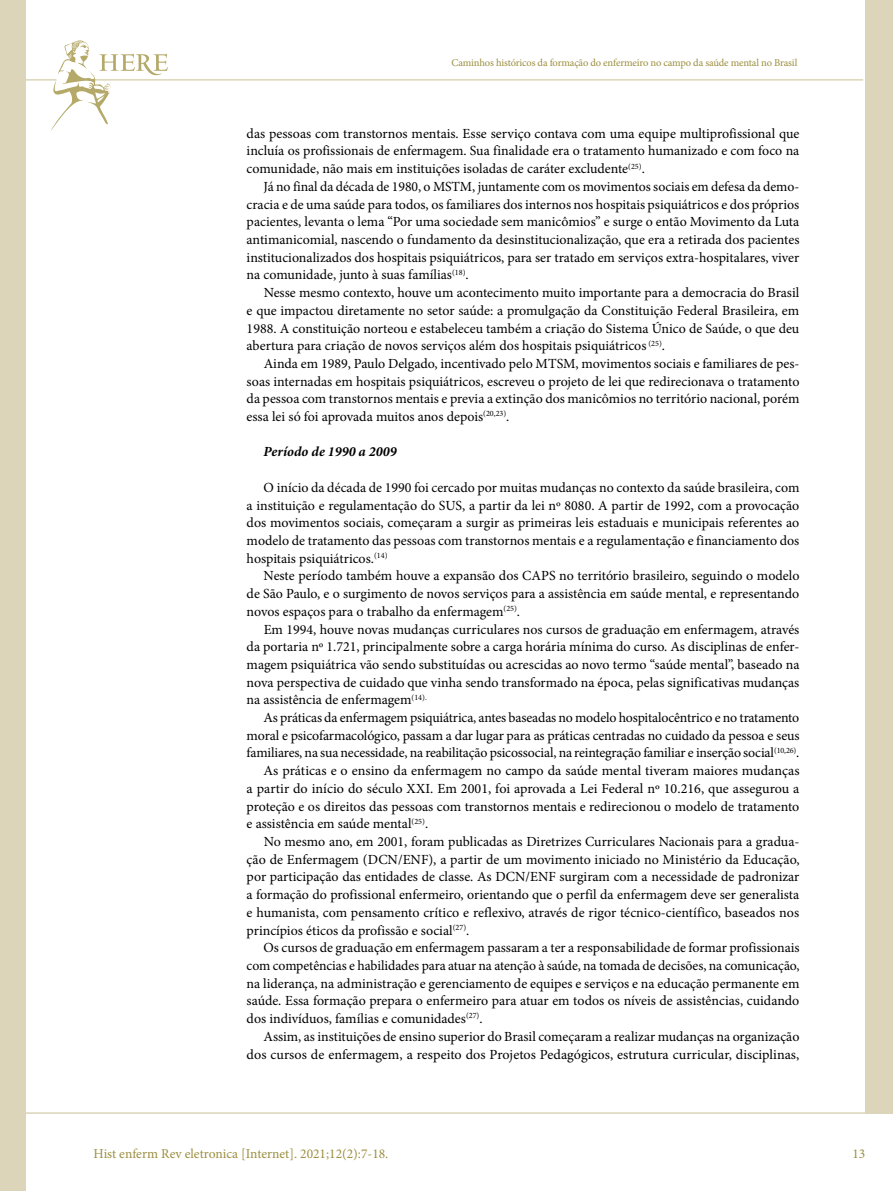
<style>
.page{position:relative;width:893px;height:1191px;background:#fff}
.page>*{position:absolute;margin:0;border:0;box-sizing:border-box;transform-origin:0 0}
.t1{font:13.95px/17.7px "Minion Pro";color:#000;text-align:justify}
.t2{font:italic 700 13.95px "Minion Pro";color:#000}
.t3{font:13.5px "Minion Pro";color:#9b8e3f}
.t4{font:10.5px "Minion Pro";letter-spacing:-.015em;color:#9b8e3f}
</style>
<div class="page">
<hr style="left:0;top:1112px;width:893px;height:1px;background:#dcd5b9">
<hr style="left:0;top:79px;width:863px;height:2px;background:#dcd5b9">
<div style="left:865px;top:0;width:28px;height:1113px;background:#dcd5b9"></div>
<div style="left:0;top:0;width:26px;height:1191px;background:#dcd5b9"></div>
<svg style="left:50px;top:40px;width:118px;height:91px"></svg>
<p class="t4" style="left:451px;top:56px;width:347px">Caminhos históricos da formação do enfermeiro no campo da saúde mental no Brasil</p>
<p class="t1" style="left:247px;top:124px;width:554px">das pessoas com transtornos mentais. Esse serviço contava com uma equipe multiprofissional que incluía os profissionais de enfermagem. Sua finalidade era o tratamento humanizado e com foco na comunidade, não mais em instituições isoladas de caráter excludente<sup>(25)</sup>.</p>
<p class="t1" style="left:247px;top:178px;width:554px;text-indent:17px">Já no final da década de 1980, o MSTM, juntamente com os movimentos sociais em defesa da demo&shy;cracia e de uma saúde para todos, os familiares dos internos nos hospitais psiquiátricos e dos próprios pacientes, levanta o lema “Por uma sociedade sem manicômios” e surge o então Movimento da Luta antimanicomial, nascendo o fundamento da desinstitucionalização, que era a retirada dos pacientes institucionalizados dos hospitais psiquiátricos, para ser tratado em serviços extra-hospitalares, viver na comunidade, junto à suas famílias<sup>(18)</sup>.</p>
<p class="t1" style="left:247px;top:284px;width:554px;text-indent:17px">Nesse mesmo contexto, houve um acontecimento muito importante para a democracia do Brasil e que impactou diretamente no setor saúde: a promulgação da Constituição Federal Brasileira, em 1988. A constituição norteou e estabeleceu também a criação do Sistema Único de Saúde, o que deu abertura para criação de novos serviços além dos hospitais psiquiátricos <sup>(25)</sup>.</p>
<p class="t1" style="left:247px;top:355px;width:554px;text-indent:17px">Ainda em 1989, Paulo Delgado, incentivado pelo MTSM, movimentos sociais e familiares de pes&shy;soas internadas em hospitais psiquiátricos, escreveu o projeto de lei que redirecionava o tratamento da pessoa com transtornos mentais e previa a extinção dos manicômios no território nacional, porém essa lei só foi aprovada muitos anos depois<sup>(20,23)</sup>.</p>
<p class="t2" style="left:264px;top:442px;width:134px">Período de 1990 a 2009</p>
<p class="t1" style="left:247px;top:478px;width:554px;text-indent:17px">O início da década de 1990 foi cercado por muitas mudanças no contexto da saúde brasileira, com a instituição e regulamentação do SUS, a partir da lei nº 8080. A partir de 1992, com a provocação dos movimentos sociais, começaram a surgir as primeiras leis estaduais e municipais referentes ao modelo de tratamento das pessoas com transtornos mentais e a regulamentação e financiamento dos hospitais psiquiátricos.<sup>(14)</sup></p>
<p class="t1" style="left:247px;top:567px;width:554px;text-indent:17px">Neste período também houve a expansão dos CAPS no território brasileiro, seguindo o modelo de São Paulo, e o surgimento de novos serviços para a assistência em saúde mental, e representando novos espaços para o trabalho da enfermagem<sup>(25)</sup>.</p>
<p class="t1" style="left:247px;top:620px;width:554px;text-indent:17px">Em 1994, houve novas mudanças curriculares nos cursos de graduação em enfermagem, através da portaria nº 1.721, principalmente sobre a carga horária mínima do curso. As disciplinas de enfer&shy;magem psiquiátrica vão sendo substituídas ou acrescidas ao novo termo “saúde mental”, baseado na nova perspectiva de cuidado que vinha sendo transformado na época, pelas significativas mudanças na assistência de enfermagem<sup>(14).</sup></p>
<p class="t1" style="left:264px;top:709px;width:537px">As práticas da enfermagem psiquiátrica, antes baseadas no modelo hospitalocêntrico e no tratamento</p>
<p class="t1" style="left:247px;top:726px;width:554px">moral e psicofarmacológico, passam a dar lugar para as práticas centradas no cuidado da pessoa e seus</p>
<p class="t1" style="left:247px;top:744px;width:554px">familiares, na sua necessidade, na reabilitação psicossocial, na reintegração familiar e inserção social<sup>(10,26)</sup>.</p>
<p class="t1" style="left:264px;top:762px;width:537px">As práticas e o ensino da enfermagem no campo da saúde mental tiveram maiores mudanças</p>
<p class="t1" style="left:247px;top:779px;width:554px">a partir do início do século XXI. Em 2001, foi aprovada a Lei Federal nº 10.216, que assegurou a</p>
<p class="t1" style="left:247px;top:797px;width:554px">proteção e os direitos das pessoas com transtornos mentais e redirecionou o modelo de tratamento</p>
<p class="t1" style="left:247px;top:815px;width:183px">e assistência em saúde mental<sup>(25)</sup>.</p>
<p class="t1" style="left:264px;top:832px;width:537px">No mesmo ano, em 2001, foram publicadas as Diretrizes Curriculares Nacionais para a gradua-</p>
<p class="t1" style="left:247px;top:850px;width:554px">ção de Enfermagem (DCN/ENF), a partir de um movimento iniciado no Ministério da Educação,</p>
<p class="t1" style="left:247px;top:868px;width:554px">por participação das entidades de classe. As DCN/ENF surgiram com a necessidade de padronizar</p>
<p class="t1" style="left:247px;top:886px;width:554px">a formação do profissional enfermeiro, orientando que o perfil da enfermagem deve ser generalista</p>
<p class="t1" style="left:247px;top:903px;width:554px">e humanista, com pensamento crítico e reflexivo, através de rigor técnico-científico, baseados nos</p>
<p class="t1" style="left:247px;top:921px;width:224px">princípios éticos da profissão e social<sup>(27)</sup>.</p>
<p class="t1" style="left:264px;top:939px;width:537px">Os cursos de graduação em enfermagem passaram a ter a responsabilidade de formar profissionais</p>
<p class="t1" style="left:247px;top:956px;width:554px">com competências e habilidades para atuar na atenção à saúde, na tomada de decisões, na comunicação,</p>
<p class="t1" style="left:247px;top:974px;width:554px">na liderança, na administração e gerenciamento de equipes e serviços e na educação permanente em</p>
<p class="t1" style="left:247px;top:992px;width:554px">saúde. Essa formação prepara o enfermeiro para atuar em todos os níveis de assistências, cuidando</p>
<p class="t1" style="left:247px;top:1009px;width:237px">dos indivíduos, famílias e comunidades<sup>(27)</sup>.</p>
<p class="t1" style="left:264px;top:1027px;width:537px">Assim, as instituições de ensino superior do Brasil começaram a realizar mudanças na organização</p>
<p class="t1" style="left:247px;top:1045px;width:554px">dos cursos de enfermagem, a respeito dos Projetos Pedagógicos, estrutura curricular, disciplinas,</p>
<p class="t3" style="left:94px;top:1144px;width:296px">Hist enferm Rev eletronica [Internet]. 2021;12(2):7-18.</p>
<p class="t3" style="left:852px;top:1144px;width:14px">13</p>
</div>
